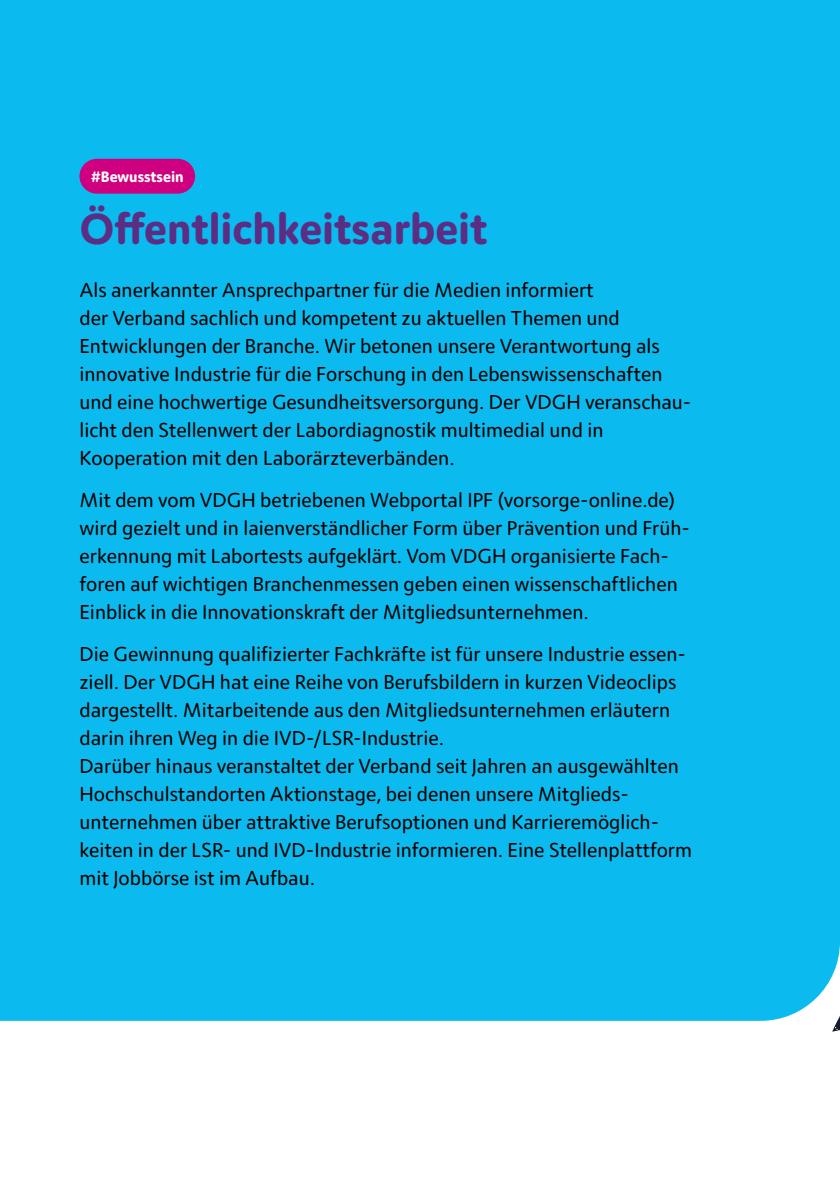
<style>
.page{position:relative;width:840px;height:1191px;background:#fff}
.page>*{position:absolute;margin:0;border:0;box-sizing:border-box;transform-origin:0 0}
.t1{font:700 43px "Moniker";color:#5b2e84}
.t2{font:20px/28px "Moniker";color:#000}
.t3{font:700 15px "Moniker";color:#fff}
</style>
<div class="page">
<div style="left:0;top:0;width:839px;height:1020px;background:#0bbbef"></div>
<div style="left:79px;top:159px;width:116px;height:35px;background:#cf007f;border-radius:17px"></div>
<svg style="left:831px;top:744px;width:8px;height:288px"></svg>
<p class="t3" style="left:91px;top:166px;width:94px">#Bewusstsein</p>
<h1 class="t1" style="left:79px;top:199px;width:409px">Öffentlichkeitsarbeit</h1>
<p class="t2" style="left:79px;top:275px;width:613px">Als anerkannter Ansprechpartner für die Medien informiert<br>der Verband sachlich und kompetent zu aktuellen Themen und Entwicklungen der Branche. Wir betonen unsere Verantwortung als innovative Industrie für die Forschung in den Lebenswissenschaften und eine hochwertige Gesundheitsversorgung. Der VDGH veranschau&shy;licht den Stellenwert der Labordiagnostik multimedial und in Kooperation mit den Laborärzteverbänden.</p>
<p class="t2" style="left:79px;top:485px;width:611px">Mit dem vom VDGH betriebenen Webportal IPF (vorsorge-online.de) wird gezielt und in laienverständlicher Form über Prävention und Früh&shy;erkennung mit Labortests aufgeklärt. Vom VDGH organisierte Fach&shy;foren auf wichtigen Branchenmessen geben einen wissenschaftlichen Einblick in die Innovationskraft der Mitgliedsunternehmen.</p>
<p class="t2" style="left:79px;top:639px;width:613px">Die Gewinnung qualifizierter Fachkräfte ist für unsere Industrie essen&shy;ziell. Der VDGH hat eine Reihe von Berufsbildern in kurzen Videoclips dargestellt. Mitarbeitende aus den Mitgliedsunternehmen erläutern darin ihren Weg in die IVD-/LSR-Industrie.<br>Darüber hinaus veranstaltet der Verband seit Jahren an ausgewählten Hochschulstandorten Aktionstage, bei denen unsere Mitglieds&shy;unternehmen über attraktive Berufsoptionen und Karrieremöglich&shy;keiten in der LSR- und IVD-Industrie informieren. Eine Stellenplattform mit Jobbörse ist im Aufbau.</p>
</div>
